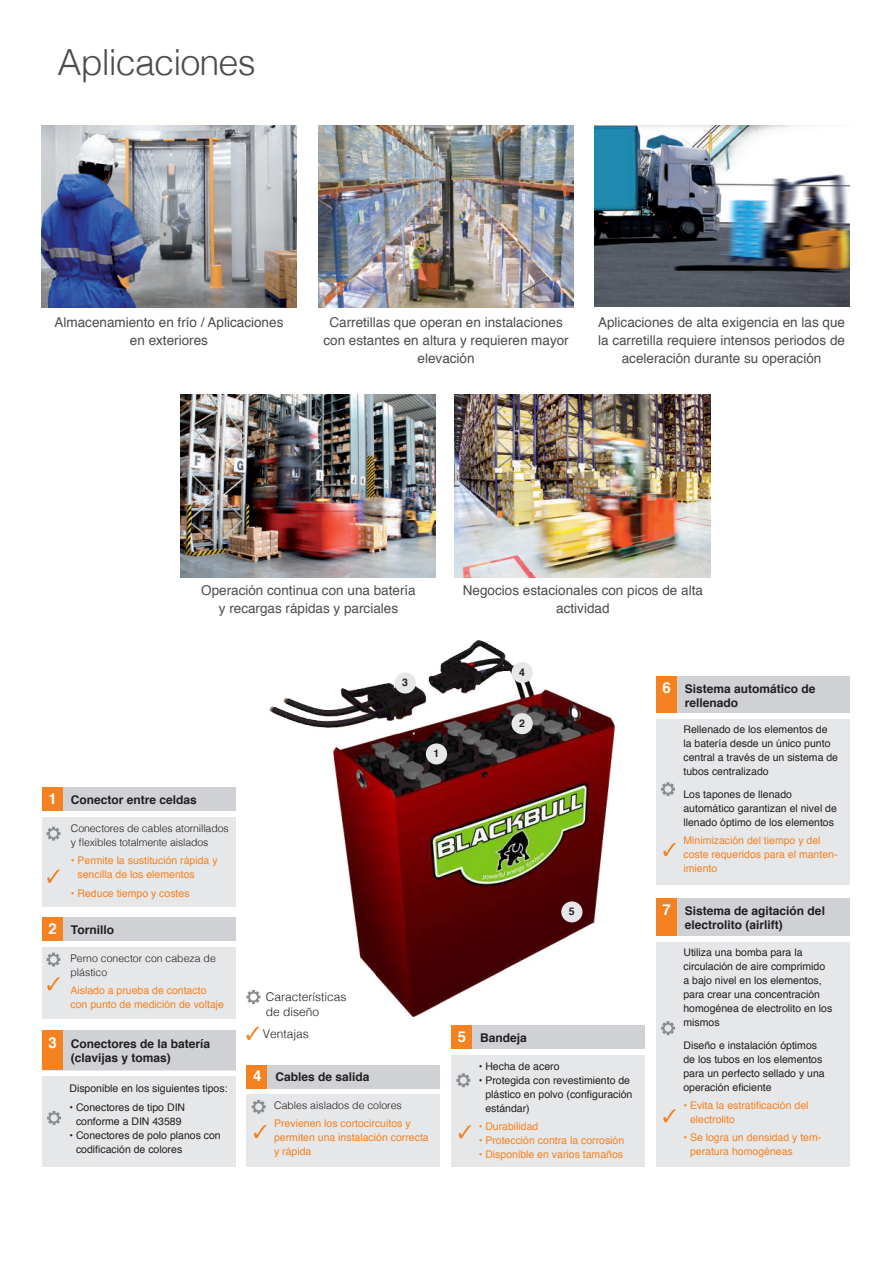
<style>
.page{position:relative;width:893px;height:1263px;background:#fff}
.page>*{position:absolute;margin:0;border:0;box-sizing:border-box;transform-origin:0 0}
.t1{font:300 36px "Helvetica";letter-spacing:-.025em;color:#4b4c4d}
.t2{font:13.5px/18px "Helvetica";color:#4b4c4d;text-align:center}
.t3{font:700 12px/14.4px "Helvetica";color:#231f20}
.t4{font:300 12px/14.4px "Helvetica";color:#231f20}
.t5{font:10.5px/14px "Helvetica";color:#231f20}
.t6{font:10.5px/14px "Helvetica";color:#f58220}
.t7{font:300 10.5px/14px "Helvetica";letter-spacing:-.01em;color:#231f20}
.t8{font:700 10.5px "Helvetica";color:#231f20}
.s1{font-size:15px;color:#fff}
</style>
<div class="page">
<img style="left:260px;top:640px;width:356px;height:376px">
<div style="left:42px;top:1030px;width:194px;height:41px;background:#e6e7e9"></div>
<div style="left:42px;top:1076px;width:194px;height:91px;background:#e6e7e9"></div>
<div style="left:42px;top:1030px;width:194px;height:40px;background:#cfd1d4"></div>
<div style="left:42px;top:1030px;width:21px;height:40px;background:#f58220"></div>
<svg style="left:47px;top:1111px;width:14px;height:14px"></svg>
<div style="left:246px;top:1094px;width:194px;height:73px;background:#e6e7e9"></div>
<div style="left:246px;top:1065px;width:194px;height:23px;background:#cfd1d4"></div>
<div style="left:246px;top:1065px;width:21px;height:23px;background:#f58220"></div>
<svg style="left:252px;top:1100px;width:14px;height:14px"></svg>
<svg style="left:254px;top:1125px;width:13px;height:13px"></svg>
<div style="left:451px;top:1055px;width:194px;height:112px;background:#e6e7e9"></div>
<div style="left:451px;top:1025px;width:194px;height:24px;background:#cfd1d4"></div>
<div style="left:451px;top:1025px;width:21px;height:24px;background:#f58220"></div>
<svg style="left:456px;top:1073px;width:14px;height:14px"></svg>
<svg style="left:459px;top:1125px;width:12px;height:13px"></svg>
<div style="left:656px;top:898px;width:194px;height:37px;background:#cfd1d4"></div>
<div style="left:656px;top:898px;width:21px;height:37px;background:#f58220"></div>
<div style="left:656px;top:942px;width:194px;height:225px;background:#e6e7e9"></div>
<svg style="left:661px;top:1021px;width:14px;height:14px"></svg>
<svg style="left:663px;top:1109px;width:13px;height:13px"></svg>
<div style="left:656px;top:719px;width:194px;height:165px;background:#e6e7e9"></div>
<div style="left:656px;top:676px;width:194px;height:36px;background:#cfd1d4"></div>
<div style="left:656px;top:676px;width:21px;height:36px;background:#f58220"></div>
<svg style="left:661px;top:782px;width:14px;height:14px"></svg>
<svg style="left:663px;top:843px;width:13px;height:13px"></svg>
<div style="left:42px;top:947px;width:194px;height:72px;background:#e6e7e9"></div>
<div style="left:42px;top:917px;width:194px;height:24px;background:#cfd1d4"></div>
<div style="left:42px;top:917px;width:21px;height:24px;background:#f58220"></div>
<svg style="left:47px;top:952px;width:13px;height:14px"></svg>
<svg style="left:47px;top:977px;width:13px;height:13px"></svg>
<div style="left:42px;top:817px;width:194px;height:90px;background:#e6e7e9"></div>
<div style="left:42px;top:787px;width:194px;height:24px;background:#cfd1d4"></div>
<div style="left:42px;top:787px;width:21px;height:24px;background:#f58220"></div>
<svg style="left:47px;top:827px;width:13px;height:14px"></svg>
<svg style="left:47px;top:870px;width:13px;height:13px"></svg>
<img style="left:318px;top:125px;width:255px;height:183px">
<img style="left:594px;top:125px;width:256px;height:182px">
<img style="left:42px;top:125px;width:255px;height:183px">
<img style="left:180px;top:395px;width:256px;height:183px">
<img style="left:455px;top:395px;width:255px;height:183px">
<div style="left:426px;top:743px;width:21px;height:21px;background:#e6e7e9;border-radius:50%"></div>
<div style="left:511px;top:713px;width:22px;height:21px;background:#e6e7e9;border-radius:50%"></div>
<div style="left:395px;top:672px;width:21px;height:21px;background:#e6e7e9;border-radius:50%"></div>
<div style="left:511px;top:662px;width:22px;height:21px;background:#e6e7e9;border-radius:50%"></div>
<div style="left:561px;top:901px;width:21px;height:21px;background:#e6e7e9;border-radius:50%"></div>
<svg style="left:246px;top:1027px;width:13px;height:13px"></svg>
<svg style="left:246px;top:990px;width:14px;height:14px"></svg>
<h1 class="t1" style="left:58px;top:32px;width:200px">Aplicaciones</h1>
<p class="t2" style="left:55px;top:314px;width:230px">Almacenamiento en frío / Aplicaciones en exteriores</p>
<p class="t2" style="left:323px;top:314px;width:247px">Carretillas que operan en instalaciones con estantes en altura y requieren mayor elevación</p>
<p class="t2" style="left:598px;top:314px;width:248px">Aplicaciones de alta exigencia en las que la carretilla requiere intensos periodos de aceleración durante su operación</p>
<p class="t2" style="left:201px;top:582px;width:216px">Operación continua con una batería y recargas rápidas y parciales</p>
<p class="t2" style="left:463px;top:582px;width:242px">Negocios estacionales con picos de alta actividad</p>
<p class="t3" style="left:49px;top:793px;width:150px"><span class="s1">1</span> Conector entre celdas</p>
<p class="t7" style="left:71px;top:821px;width:159px">Conectores de cables atornillados y flexibles totalmente aislados</p>
<p class="t6" style="left:78px;top:854px;width:142px;text-indent:-7px">• Permite la sustitución rápida y sencilla de los elementos</p>
<p class="t6" style="left:71px;top:886px;width:120px">• Reduce tiempo y costes</p>
<p class="t3" style="left:49px;top:922px;width:67px"><span class="s1">2</span> Tornillo</p>
<p class="t7" style="left:70px;top:950px;width:147px">Perno conector con cabeza de plástico</p>
<p class="t6" style="left:70px;top:984px;width:155px">Aislado a prueba de contacto con punto de medición de voltaje</p>
<p class="t3" style="left:71px;top:1036px;width:141px;text-indent:-22px"><span class="s1">3</span> Conectores de la batería (clavijas y tomas)</p>
<p class="t5" style="left:69px;top:1081px;width:160px">Disponible en los siguientes tipos:</p>
<p class="t5" style="left:69px;top:1101px;width:117px;text-align:center">• Conectores de tipo DIN conforme a DIN 43589</p>
<p class="t5" style="left:76px;top:1129px;width:146px;text-indent:-7px">• Conectores de polo planos con codificación de colores</p>
<p class="t8" style="left:402px;top:674px;width:7px">3</p>
<p class="t8" style="left:434px;top:745px;width:7px">1</p>
<p class="t8" style="left:519px;top:664px;width:7px">4</p>
<p class="t8" style="left:519px;top:715px;width:7px">2</p>
<p class="t8" style="left:569px;top:903px;width:7px">5</p>
<p class="t4" style="left:266px;top:989px;width:82px">Características de diseño</p>
<p class="t4" style="left:263px;top:1025px;width:48px">Ventajas</p>
<p class="t3" style="left:253px;top:1070px;width:118px"><span class="s1">4</span> Cables de salida</p>
<p class="t7" style="left:274px;top:1098px;width:129px">Cables aislados de colores</p>
<p class="t6" style="left:274px;top:1117px;width:156px">Previenen los cortocircuitos y permiten una instalación correcta y rápida</p>
<p class="t3" style="left:458px;top:1031px;width:71px"><span class="s1">5</span> Bandeja</p>
<p class="t5" style="left:479px;top:1059px;width:82px">• Hecha de acero</p>
<p class="t5" style="left:485px;top:1073px;width:149px;text-indent:-7px">• Protegida con revestimiento de plástico en polvo (configuración estándar)</p>
<p class="t6" style="left:479px;top:1120px;width:61px">• Durabilidad</p>
<p class="t6" style="left:479px;top:1133px;width:147px">• Protección contra la corrosión</p>
<p class="t6" style="left:479px;top:1147px;width:146px">• Disponible en varios tamaños</p>
<p class="t3" style="left:685px;top:681px;width:132px;text-indent:-22px"><span class="s1">6</span> Sistema automático de rellenado</p>
<p class="t5" style="left:683px;top:723px;width:156px">Rellenado de los elementos de la batería desde un único punto central a través de un sistema de tubos centralizado</p>
<p class="t5" style="left:683px;top:788px;width:155px">Los tapones de llenado automático garantizan el nivel de llenado óptimo de los elementos</p>
<p class="t6" style="left:683px;top:834px;width:156px">Minimización del tiempo y del coste requeridos para el manten&shy;imiento</p>
<p class="t3" style="left:685px;top:903px;width:142px;text-indent:-22px"><span class="s1">7</span> Sistema de agitación del electrolito (airlift)</p>
<p class="t5" style="left:683px;top:946px;width:150px">Utiliza una bomba para la circulación de aire comprimido a bajo nivel en los elementos, para crear una concentración homogénea de electrolito en los mismos</p>
<p class="t5" style="left:683px;top:1039px;width:143px">Diseño e instalación óptimos de los tubos en los elementos para un perfecto sellado y una operación eficiente</p>
<p class="t6" style="left:690px;top:1099px;width:120px;text-indent:-7px">• Evita la estratificación del electrolito</p>
<p class="t6" style="left:690px;top:1131px;width:133px;text-indent:-7px">• Se logra un densidad y tem&shy;peratura homogéneas</p>
</div>
